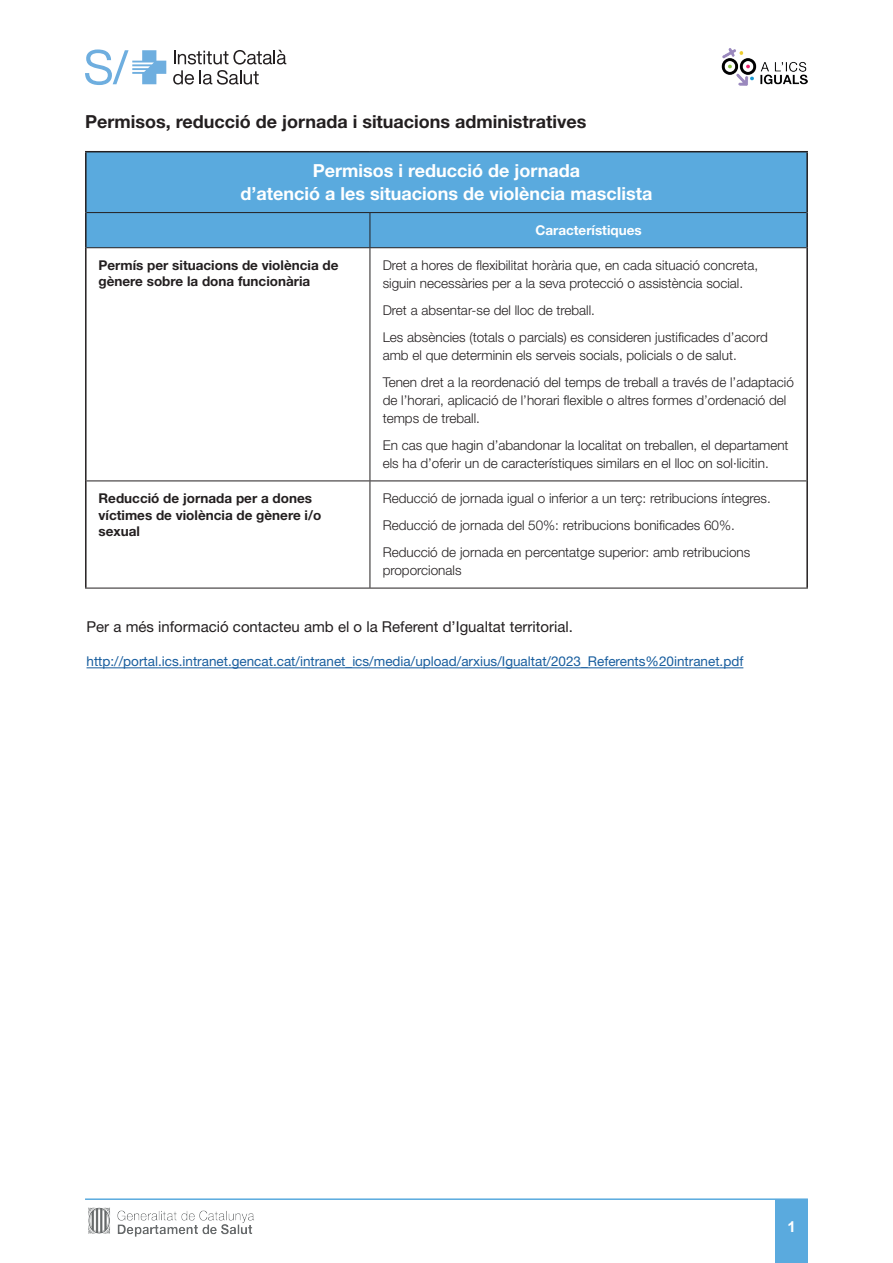
<style>
.page{position:relative;width:893px;height:1263px;background:#fff}
.page>*{position:absolute;margin:0;border:0;box-sizing:border-box;transform-origin:0 0}
.t1{font:700 18px/22.5px "Helvetica Neue LT Std";color:#fff;text-align:center}
.t2{font:700 18px "Helvetica Neue LT Std";color:#231f20}
.t3{font:15px "Helvetica Neue LT Std";color:#231f20}
.t4{font:700 15px "Arial";color:#fff}
.t5{font:300 13.5px/27px "Helvetica Neue LT Std";color:#231f20}
.t6{font:700 13.5px/16.2px "Helvetica Neue LT Std";color:#231f20}
.t7{font:13.5px "Helvetica Neue LT Std";color:#175d9e}
.t8{font:700 13.5px "Helvetica Neue LT Std";color:#fff}
</style>
<div class="page">
<hr style="left:85px;top:1198px;width:723px;height:2px;background:#5aaade">
<div style="left:775px;top:1199px;width:33px;height:64px;background:#5aaade"></div>
<svg style="left:173px;top:50px;width:113px;height:35px"></svg>
<svg style="left:85px;top:49px;width:81px;height:36px"></svg>
<img style="left:88px;top:1207px;width:166px;height:30px">
<img style="left:721px;top:48px;width:86px;height:37px">
<div style="left:87px;top:152px;width:719px;height:95px;background:#5aaade"></div>
<hr style="left:85px;top:213px;width:2px;height:35px;background:#231f20">
<hr style="left:806px;top:213px;width:2px;height:35px;background:#231f20">
<hr style="left:85px;top:248px;width:2px;height:233px;background:#231f20">
<hr style="left:806px;top:248px;width:2px;height:233px;background:#231f20">
<hr style="left:85px;top:481px;width:2px;height:107px;background:#231f20">
<hr style="left:806px;top:481px;width:2px;height:107px;background:#231f20">
<hr style="left:370px;top:213px;width:1px;height:34px;background:#231f20">
<hr style="left:87px;top:247px;width:283px;height:1px;background:#231f20">
<hr style="left:370px;top:247px;width:436px;height:1px;background:#231f20">
<hr style="left:370px;top:248px;width:1px;height:232px;background:#231f20">
<hr style="left:87px;top:480px;width:283px;height:1px;background:#231f20">
<hr style="left:370px;top:480px;width:436px;height:1px;background:#231f20">
<hr style="left:370px;top:481px;width:1px;height:107px;background:#231f20">
<hr style="left:85px;top:588px;width:285px;height:1px;background:#231f20">
<hr style="left:370px;top:588px;width:438px;height:1px;background:#231f20">
<hr style="left:85px;top:151px;width:285px;height:1px;background:#231f20">
<hr style="left:85px;top:152px;width:2px;height:61px;background:#231f20">
<hr style="left:370px;top:151px;width:438px;height:1px;background:#231f20">
<hr style="left:806px;top:152px;width:2px;height:61px;background:#231f20">
<hr style="left:87px;top:212px;width:283px;height:1px;background:#231f20">
<hr style="left:370px;top:212px;width:436px;height:1px;background:#231f20">
<hr style="left:87px;top:667px;width:656px;height:1px;background:#175d9e">
<h1 class="t2" style="left:85px;top:110px;width:503px">Permisos, reducció de jornada i situacions administratives</h1>
<h1 class="t1" style="left:240px;top:159px;width:414px">Permisos i reducció de jornada<br>d’atenció a les situacions de violència masclista</h1>
<p class="t8" style="left:535px;top:222px;width:108px">Característiques</p>
<p class="t6" style="left:99px;top:257px;width:241px">Permís per situacions de violència de gènere sobre la dona funcionària</p>
<p class="t5" style="left:383px;top:256px;width:377px;line-height:18px">Dret a hores de flexibilitat horària que, en cada situació concreta, siguin necessàries per a la seva protecció o assistència social.</p>
<p class="t5" style="left:383px;top:297px;width:387px">Dret a absentar-se del lloc de treball.<br>Les absències (totals o parcials) es consideren justificades d’acord</p>
<p class="t5" style="left:383px;top:342px;width:413px">amb el que determinin els serveis socials, policials o de salut.<br>Tenen dret a la reordenació del temps de treball a través de l’adaptació</p>
<p class="t5" style="left:383px;top:391px;width:405px;line-height:18px">de l’horari, aplicació de l’horari flexible o altres formes d’ordenació del temps de treball.</p>
<p class="t5" style="left:383px;top:436px;width:407px;line-height:18px">En cas que hagin d’abandonar la localitat on treballen, el departament els ha d’oferir un de característiques similars en el lloc on sol·licitin.</p>
<p class="t6" style="left:99px;top:490px;width:224px">Reducció de jornada per a dones víctimes de violència de gènere i/o sexual</p>
<p class="t5" style="left:383px;top:485px;width:390px">Reducció de jornada igual o inferior a un terç: retribucions íntegres.<br>Reducció de jornada del 50%: retribucions bonificades 60%.<br>Reducció de jornada en percentatge superior: amb retribucions</p>
<p class="t5" style="left:383px;top:557px;width:80px">proporcionals</p>
<p class="t3" style="left:87px;top:618px;width:488px">Per a més informació contacteu amb el o la Referent d’Igualtat territorial.</p>
<p class="t7" style="left:87px;top:654px;width:658px">http://portal.ics.intranet.gencat.cat/intranet_ics/media/upload/arxius/Igualtat/2023_Referents%20intranet.pdf</p>
<p class="t4" style="left:787px;top:1216px;width:10px">1</p>
</div>
